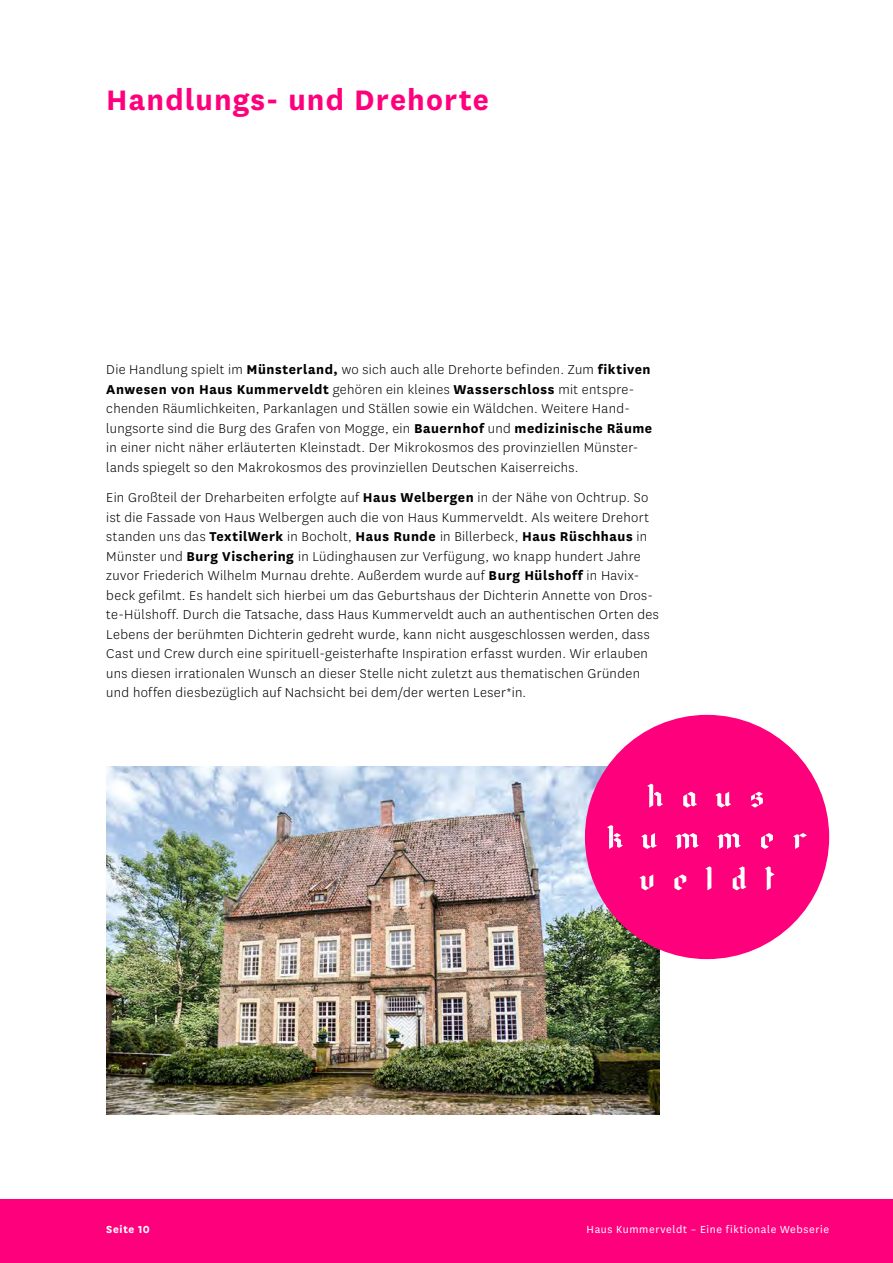
<style>
.page{position:relative;width:893px;height:1263px;background:#fff}
.page>*{position:absolute;margin:0;border:0;box-sizing:border-box;transform-origin:0 0}
.t1{font:700 33px "National";letter-spacing:.035em;color:#ff007d}
.t2{font:300 15px/19.5px "National";letter-spacing:.025em;color:#000}
.t3{font:12px "National";letter-spacing:.055em;color:#fff}
.t4{font:700 12px "National";letter-spacing:.05em;color:#fff}
.s1{font-weight:700}
</style>
<div class="page">
<div style="left:0;top:1199px;width:893px;height:64px;background:#ff007d"></div>
<img style="left:106px;top:767px;width:553px;height:347px">
<div style="left:585px;top:715px;width:244px;height:244px;background:#ff007d;border-radius:50%"></div>
<svg style="left:639px;top:866px;width:136px;height:24px"></svg>
<svg style="left:607px;top:825px;width:200px;height:24px"></svg>
<svg style="left:647px;top:784px;width:116px;height:24px"></svg>
<h1 class="t1" style="left:106px;top:76px;width:384px">Handlungs- und Drehorte</h1>
<p class="t2" style="left:106px;top:360px;width:547px">Die Handlung spielt im <span class="s1">Münsterland,</span> wo sich auch alle Drehorte befinden. Zum <span class="s1">fiktiven Anwesen von Haus Kummerveldt</span> gehören ein kleines <span class="s1">Wasserschloss</span> mit entspre&shy;chenden Räumlichkeiten, Parkanlagen und Ställen sowie ein Wäldchen. Weitere Hand&shy;lungsorte sind die Burg des Grafen von Mogge, ein <span class="s1">Bauernhof</span> und <span class="s1">medizinische Räume </span>in einer nicht näher erläuterten Kleinstadt. Der Mikrokosmos des provinziellen Münster&shy;lands spiegelt so den Makrokosmos des provinziellen Deutschen Kaiserreichs.</p>
<p class="t2" style="left:106px;top:487px;width:554px">Ein Großteil der Dreharbeiten erfolgte auf <span class="s1">Haus Welbergen</span> in der Nähe von Ochtrup. So ist die Fassade von Haus Welbergen auch die von Haus Kummerveldt. Als weitere Drehort standen uns das <span class="s1">TextilWerk</span> in Bocholt, <span class="s1">Haus Runde</span> in Billerbeck, <span class="s1">Haus Rüschhaus</span> in Münster und <span class="s1">Burg Vischering</span> in Lüdinghausen zur Verfügung, wo knapp hundert Jahre zuvor Friederich Wilhelm Murnau drehte. Außerdem wurde auf <span class="s1">Burg Hülshoff</span> in Havix&shy;beck gefilmt. Es handelt sich hierbei um das Geburtshaus der Dichterin Annette von Dros&shy;te-Hülshoff. Durch die Tatsache, dass Haus Kummerveldt auch an authentischen Orten des Lebens der berühmten Dichterin gedreht wurde, kann nicht ausgeschlossen werden, dass Cast und Crew durch eine spirituell-geisterhafte Inspiration erfasst wurden. Wir erlauben uns diesen irrationalen Wunsch an dieser Stelle nicht zuletzt aus thematischen Gründen und hoffen diesbezüglich auf Nachsicht bei dem/der werten Leser*in.</p>
<p class="t4" style="left:106px;top:1221px;width:45px">Seite 10</p>
<p class="t3" style="left:587px;top:1222px;width:244px">Haus Kummerveldt – Eine fiktionale Webserie</p>
</div>
